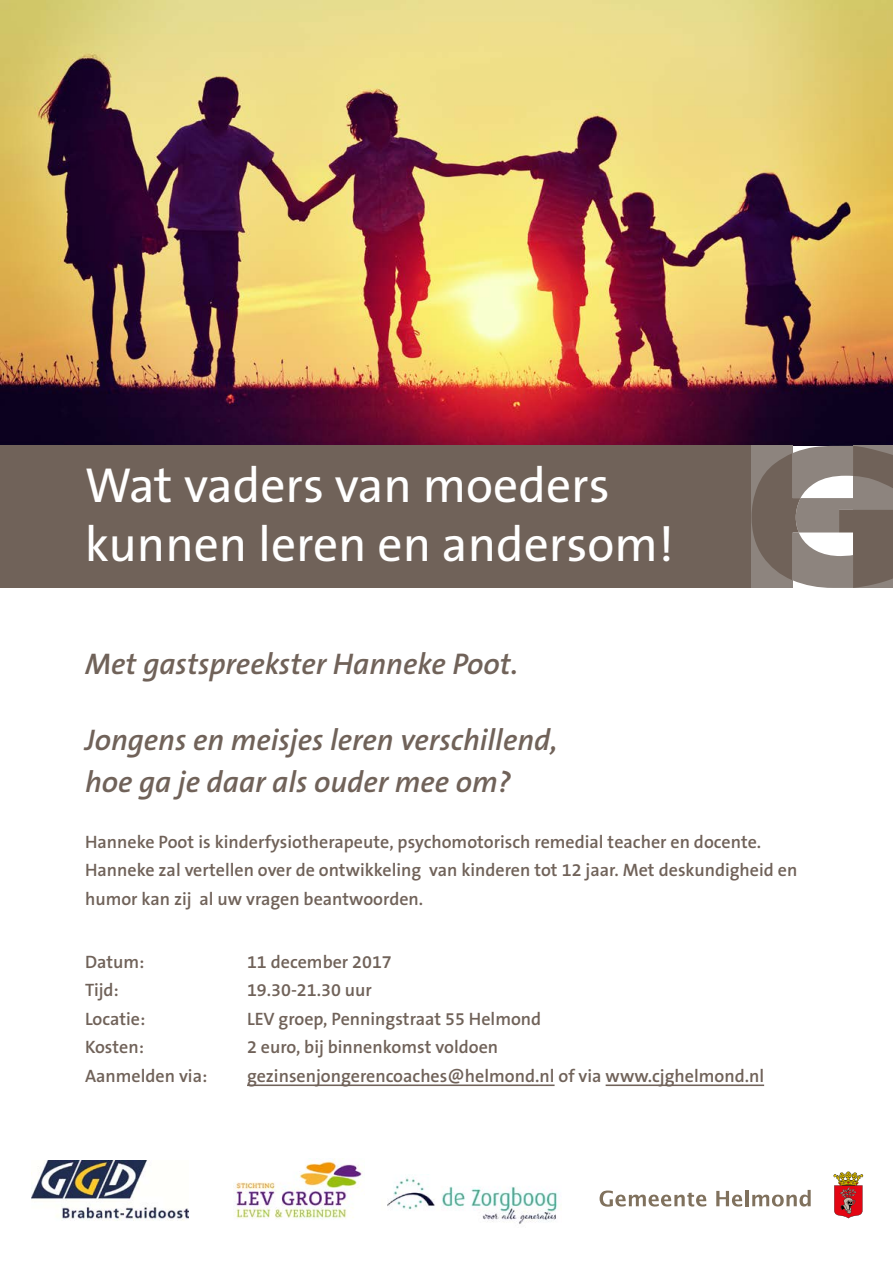
<style>
.page{position:relative;width:893px;height:1263px;background:#fff}
.page>*{position:absolute;margin:0;border:0;box-sizing:border-box;transform-origin:0 0}
.t1{font:49.5px/58.5px "The Sans B5 Plain";color:#fff}
.t2{font:italic 600 30px/42px "The Sans B6";color:#706259}
.t3{font:600 18px/28.5px "The Sans B6";color:#706259}
</style>
<div class="page">
<img style="left:0;top:0;width:893px;height:445px">
<div style="left:748px;top:445px;width:44px;height:143px;background:#8d847e"></div>
<svg style="left:752px;top:446px;width:141px;height:142px"></svg>
<div style="left:0;top:445px;width:751px;height:143px;background:#706259"></div>
<hr style="left:247px;top:1084px;width:308px;height:2px;background:#706259">
<hr style="left:606px;top:1084px;width:158px;height:2px;background:#706259">
<img style="left:32px;top:1161px;width:156px;height:60px">
<img style="left:235px;top:1159px;width:128px;height:60px">
<svg style="left:600px;top:1190px;width:106px;height:16px"></svg>
<svg style="left:716px;top:1191px;width:26px;height:15px"></svg>
<hr style="left:745px;top:1190px;width:3px;height:16px;background:#80715d">
<svg style="left:752px;top:1190px;width:59px;height:16px"></svg>
<svg style="left:833px;top:1171px;width:30px;height:47px"></svg>
<img style="left:387px;top:1177px;width:172px;height:47px">
<h1 class="t1" style="left:85px;top:457px;width:591px">Wat vaders van moeders kunnen leren en andersom!</h1>
<h2 class="t2" style="left:85px;top:643px;width:435px">Met gastspreekster Hanneke Poot.</h2>
<h2 class="t2" style="left:85px;top:720px;width:474px">Jongens en meisjes leren verschillend, hoe ga je daar als ouder mee om?</h2>
<p class="t3" style="left:85px;top:828px;width:714px">Hanneke Poot is kinderfysiotherapeute, psychomotorisch remedial teacher en docente.<br>Hanneke zal vertellen over de ontwikkeling van kinderen tot 12 jaar. Met deskundigheid en humor kan zij al uw vragen beantwoorden.</p>
<p class="t3" style="left:85px;top:948px;width:61px">Datum:</p>
<p class="t3" style="left:247px;top:948px;width:146px">11 december 2017</p>
<p class="t3" style="left:85px;top:976px;width:35px">Tijd:</p>
<p class="t3" style="left:247px;top:976px;width:126px">19.30-21.30 uur</p>
<p class="t3" style="left:85px;top:1005px;width:62px">Locatie:</p>
<p class="t3" style="left:247px;top:1005px;width:296px">LEV groep, Penningstraat 55 Helmond</p>
<p class="t3" style="left:85px;top:1033px;width:60px">Kosten:</p>
<p class="t3" style="left:247px;top:1033px;width:253px">2 euro, bij binnenkomst voldoen</p>
<p class="t3" style="left:85px;top:1062px;width:124px">Aanmelden via:</p>
<p class="t3" style="left:247px;top:1062px;width:519px">gezinsenjongerencoaches@helmond.nl of via www.cjghelmond.nl</p>
</div>
